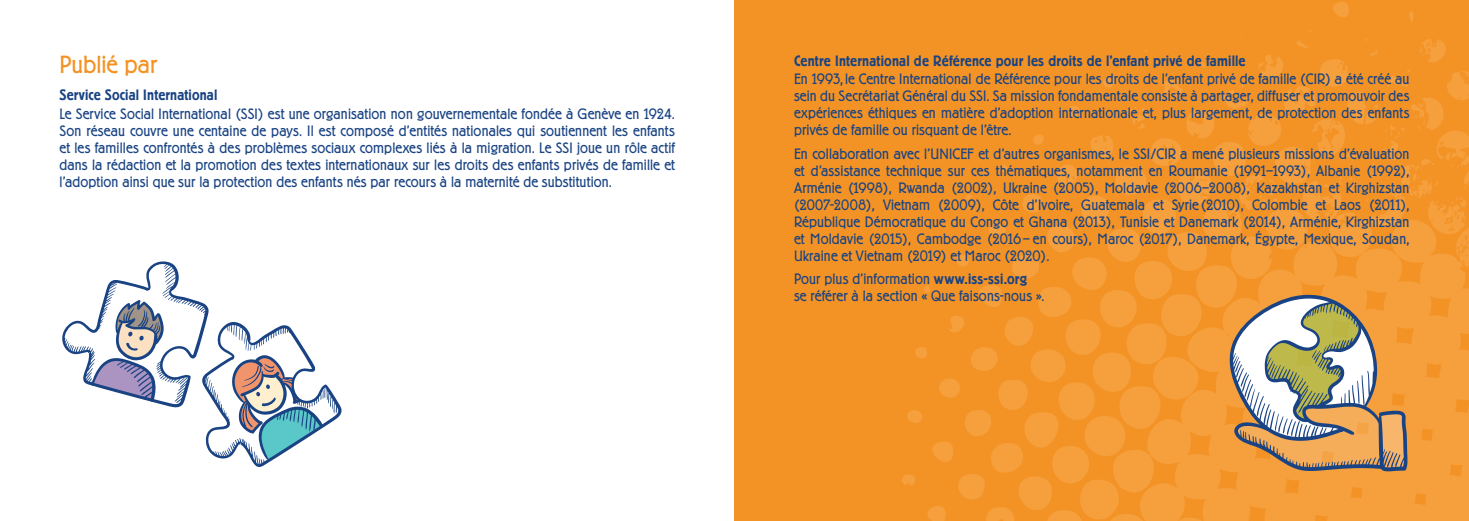
<style>
.page{position:relative;width:1469px;height:521px;background:#fff}
.page>*{position:absolute;margin:0;border:0;box-sizing:border-box;transform-origin:0 0}
.t1{font:300 24.5px "Berliner Grotesk";color:#f39325}
.t2{font:300 14.88px/17px "Berliner Grotesk";letter-spacing:.005em;color:#194383;text-align:justify}
.t3{font:500 14.88px "Berliner Grotesk";letter-spacing:.01em;color:#194383}
.s1{font-weight:500}
</style>
<div class="page">
<svg style="left:62px;top:261px;width:280px;height:206px"></svg>
<div style="left:734px;top:0;width:734px;height:521px;background:#f39325"></div>
<svg style="left:902px;top:2px;width:566px;height:519px"></svg>
<svg style="left:1229px;top:295px;width:178px;height:176px;background:#c7aa7f"></svg>
<h1 class="t1" style="left:60px;top:51px;width:99px">Publié par</h1>
<p class="t3" style="left:794px;top:53px;width:453px">Centre International de Référence pour les droits de l’enfant privé de famille</p>
<p class="t2" style="left:794px;top:71px;width:617px">En 1993, le Centre International de Référence pour les droits de l’enfant privé de famille (CIR) a été créé au sein du Secrétariat Général du SSI. Sa mission fondamentale consiste à partager, diffuser et promouvoir des expériences éthiques en matière d’adoption internationale et, plus largement, de protection des enfants privés de famille ou risquant de l’être.</p>
<p class="t2" style="left:794px;top:145px;width:617px">En collaboration avec l’UNICEF et d’autres organismes, le SSI/CIR a mené plusieurs missions d’évaluation et d’assistance technique sur ces thématiques, notamment en Roumanie (1991–1993), Albanie (1992), Arménie (1998), Rwanda (2002), Ukraine (2005), Moldavie (2006–2008), Kazakhstan et Kirghizstan (2007-2008), Vietnam (2009), Côte d’Ivoire, Guatemala et Syrie (2010), Colombie et Laos (2011), République Démocratique du Congo et Ghana (2013), Tunisie et Danemark (2014), Arménie, Kirghizstan et Moldavie (2015), Cambodge (2016 – en cours), Maroc (2017), Danemark, Égypte, Mexique, Soudan, Ukraine et Vietnam (2019) et Maroc (2020).</p>
<p class="t2" style="left:794px;top:271px;width:252px">Pour plus d’information <span class="s1">www.iss-ssi.org<br></span>se référer à la section « Que faisons-nous ».</p>
<p class="t3" style="left:60px;top:87px;width:159px">Service Social International</p>
<p class="t2" style="left:60px;top:105px;width:617px">Le Service Social International (SSI) est une organisation non gouvernementale fondée à Genève en 1924.<br>Son réseau couvre une centaine de pays. Il est composé d’entités nationales qui soutiennent les enfants et les familles confrontés à des problèmes sociaux complexes liés à la migration. Le SSI joue un rôle actif dans la rédaction et la promotion des textes internationaux sur les droits des enfants privés de famille et l’adoption ainsi que sur la protection des enfants nés par recours à la maternité de substitution.</p>
</div>
